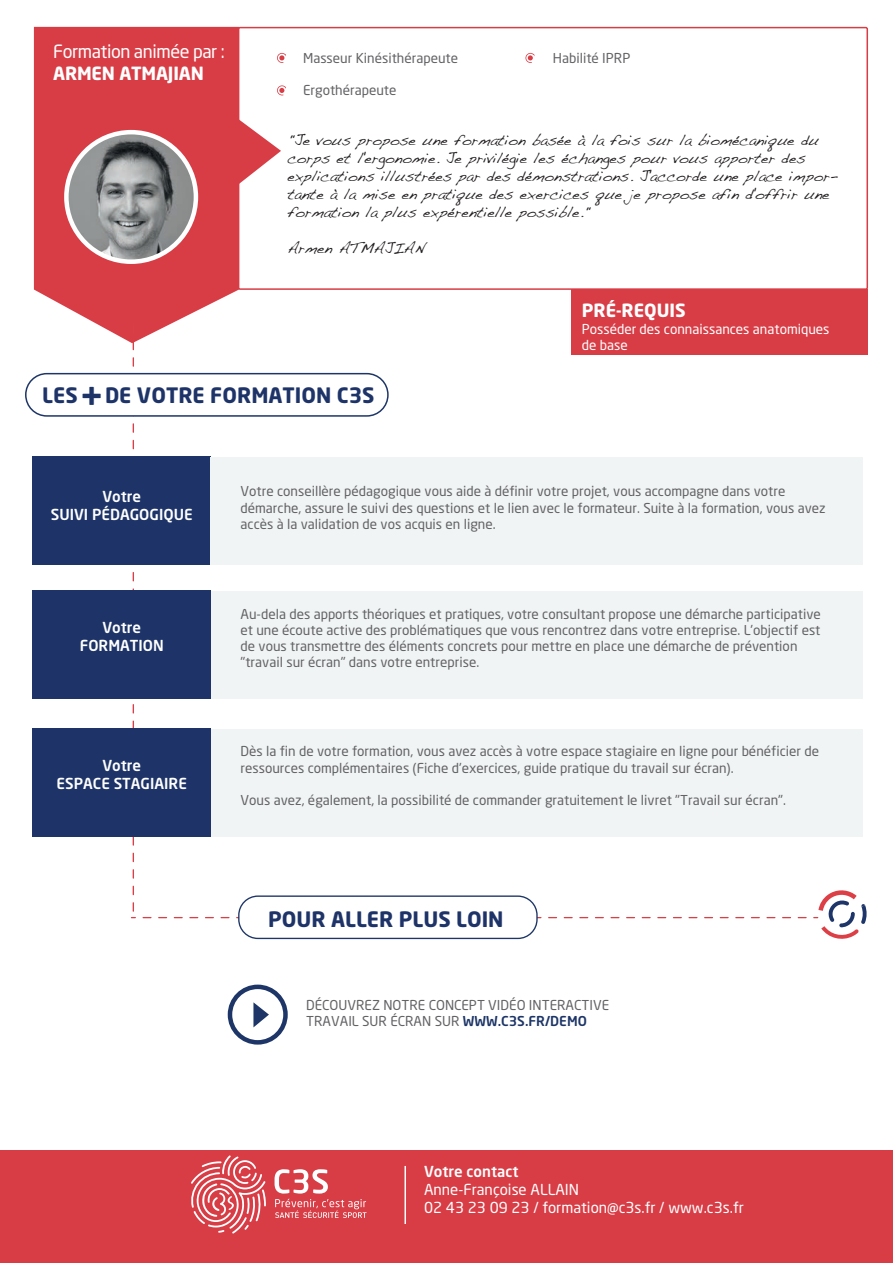
<style>
.page{position:relative;width:893px;height:1263px;background:#fff}
.page>*{position:absolute;margin:0;border:0;box-sizing:border-box;transform-origin:0 0}
.t1{font:36px "Neo Sans Bold TR";color:#1e3468}
.t2{font:21px "Neo Sans Bold TR";color:#1e3468}
.t3{font:18px "Neo Sans Bold TR";letter-spacing:-.01em;color:#fff}
.t4{font:18px "Neo Sans TR";letter-spacing:-.025em;color:#fff}
.t5{font:15px/18px "Handwriting Dakota";color:#231f20}
.t6{font:15px/18px "Neo Sans Medium TR";color:#fff;text-align:center}
.t7{font:15px/18px "Neo Sans TR";color:#fff}
.t8{font:13.5px/16.2px "Neo Sans TR";color:#636366}
.t9{font:13.5px/16.2px "Neo Sans TR";color:#fff}
.s1{font-family:"Neo Sans Medium TR";color:#1d3567}
</style>
<div class="page">
<svg style="left:241px;top:121px;width:40px;height:62px"></svg>
<svg style="left:277px;top:53px;width:9px;height:10px"></svg>
<svg style="left:277px;top:85px;width:9px;height:10px"></svg>
<svg style="left:525px;top:53px;width:9px;height:10px"></svg>
<div style="left:238px;top:27px;width:630px;height:263px;border:2px solid #d83d46;border-radius:2px"></div>
<svg style="left:143px;top:890px;width:724px;height:50px"></svg>
<div style="left:571px;top:289px;width:296px;height:66px;background:#d83d46"></div>
<svg style="left:34px;top:27px;width:205px;height:316px;background:#dc535b"></svg>
<div style="left:239px;top:896px;width:298px;height:42px;background:#fff;border-radius:19px"></div>
<div style="left:238px;top:895px;width:300px;height:44px;border:1px solid #1d3567;border-radius:19px"></div>
<svg style="left:131px;top:325px;width:4px;height:593px"></svg>
<div style="left:26px;top:374px;width:362px;height:42px;background:#fff;border-radius:21px"></div>
<div style="left:25px;top:373px;width:364px;height:44px;border:2px solid #1d3567;border-radius:21px"></div>
<div style="left:32px;top:457px;width:178px;height:108px;background:#1e3468"></div>
<div style="left:210px;top:457px;width:653px;height:107px;background:#f1f4f5"></div>
<div style="left:210px;top:591px;width:653px;height:108px;background:#f1f4f5"></div>
<div style="left:210px;top:729px;width:653px;height:107px;background:#f1f4f5"></div>
<div style="left:32px;top:591px;width:178px;height:108px;background:#1e3468"></div>
<div style="left:32px;top:729px;width:178px;height:108px;background:#1e3468"></div>
<div style="left:0;top:1150px;width:893px;height:112px;background:#d83d46"></div>
<svg style="left:275px;top:1169px;width:53px;height:24px"></svg>
<svg style="left:275px;top:1199px;width:92px;height:19px"></svg>
<svg style="left:191px;top:1155px;width:75px;height:78px"></svg>
<hr style="left:404px;top:1166px;width:2px;height:58px;background:#fff">
<img style="left:66px;top:132px;width:130px;height:130px;border-radius:65px">
<div style="left:64px;top:130px;width:134px;height:134px;border:4px solid #fff;border-radius:50%"></div>
<div style="left:228px;top:984px;width:60px;height:60px;border:4px solid #1d3567;border-radius:50%"></div>
<svg style="left:253px;top:1002px;width:16px;height:25px"></svg>
<h3 class="t4" style="left:53px;top:40px;width:173px">Formation animée par :</h3>
<h3 class="t3" style="left:53px;top:61px;width:152px">ARMEN ATMAJIAN</h3>
<p class="t8" style="left:303px;top:50px;width:157px">Masseur Kinésithérapeute</p>
<p class="t8" style="left:553px;top:50px;width:79px">Habilité IPRP</p>
<p class="t8" style="left:303px;top:82px;width:95px">Ergothérapeute</p>
<p class="t5" style="left:287px;top:130px;width:552px">"Je vous propose une formation basée à la fois sur la biomécanique du corps et l'ergonomie. Je privilégie les échanges pour vous apporter des explications illustrées par des démonstrations. J'accorde une place impor&shy;tante à la mise en pratique des exercices que je propose afin d'offrir une formation la plus expérentielle possible."</p>
<p class="t5" style="left:287px;top:238px;width:139px">Armen ATMAJIAN</p>
<h3 class="t3" style="left:582px;top:298px;width:106px">PRÉ-REQUIS</h3>
<p class="t9" style="left:582px;top:321px;width:249px">Posséder des connaissances anatomiques de base</p>
<h1 class="t1" style="left:80px;top:373px;width:25px">+</h1>
<h2 class="t2" style="left:42px;top:382px;width:37px">LES</h2>
<h2 class="t2" style="left:105px;top:382px;width:271px">DE VOTRE FORMATION C3S</h2>
<p class="t6" style="left:51px;top:487px;width:143px">Votre<br>SUIVI PÉDAGOGIQUE</p>
<p class="t6" style="left:80px;top:619px;width:86px">Votre<br>FORMATION</p>
<p class="t6" style="left:57px;top:756px;width:132px">Votre<br>ESPACE STAGIAIRE</p>
<p class="t8" style="left:241px;top:483px;width:587px">Votre conseillère pédagogique vous aide à définir votre projet, vous accompagne dans votre démarche, assure le suivi des questions et le lien avec le formateur. Suite à la formation, vous avez accès à la validation de vos acquis en ligne.</p>
<p class="t8" style="left:241px;top:605px;width:582px">Au-dela des apports théoriques et pratiques, votre consultant propose une démarche participative et une écoute active des problématiques que vous rencontrez dans votre entreprise. L'objectif est de vous transmettre des éléments concrets pour mettre en place une démarche de prévention "travail sur écran" dans votre entreprise.</p>
<p class="t8" style="left:241px;top:743px;width:580px">Dès la fin de votre formation, vous avez accès à votre espace stagiaire en ligne pour bénéficier de ressources complémentaires (Fiche d'exercices, guide pratique du travail sur écran).</p>
<p class="t8" style="left:241px;top:792px;width:547px">Vous avez, également, la possibilité de commander gratuitement le livret "Travail sur écran".</p>
<h2 class="t2" style="left:268px;top:906px;width:237px">POUR ALLER PLUS LOIN</h2>
<p class="t8" style="left:306px;top:996px;width:304px">DÉCOUVREZ NOTRE CONCEPT VIDÉO INTERACTIVE<br>TRAVAIL SUR ÉCRAN SUR <span class="s1">WWW.C3S.FR/DEMO</span></p>
<p class="t6" style="left:424px;top:1162px;width:96px">Votre contact</p>
<p class="t7" style="left:424px;top:1180px;width:321px">Anne-Françoise ALLAIN<br>02 43 23 09 23 / formation@c3s.fr / www.c3s.fr</p>
</div>
